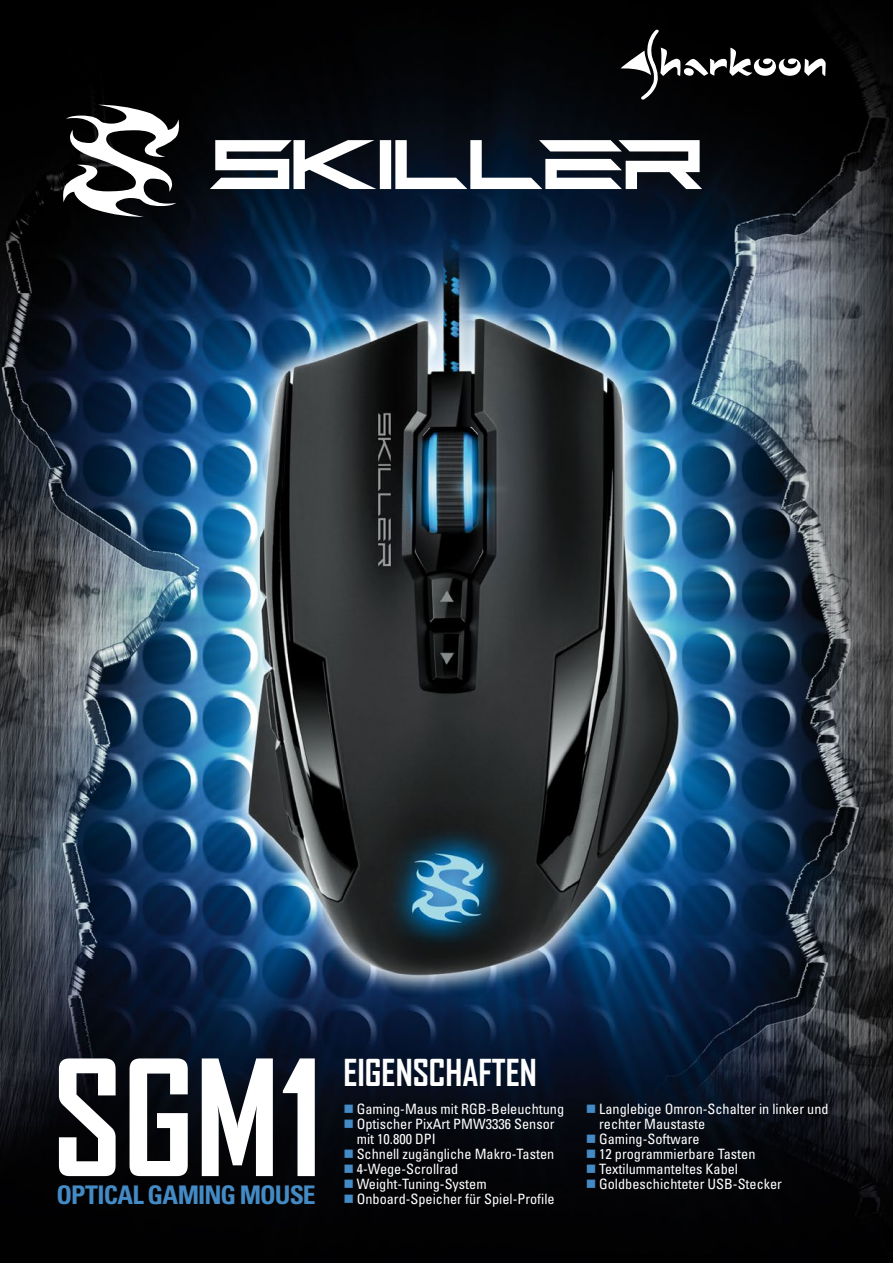
<style>
.page{position:relative;width:893px;height:1263px;background:#fff}
.page>*{position:absolute;margin:0;border:0;box-sizing:border-box;transform-origin:0 0}
.t1{font:700 153.9px "Agency FB";color:#fff}
.t2{font:700 35.55px "Agency FB";color:#fff}
.t3{font:condensed 14.25px/15px "Univers";color:#fff}
.s1{font-weight:700;font-size:25.65px;color:#448ac4}
.s2{color:#448ac4}
</style>
<div class="page">
<img style="left:0;top:0;width:893px;height:1263px">
<svg style="left:621px;top:29px;width:205px;height:71px;background:#272727"></svg>
<svg style="left:63px;top:105px;width:639px;height:112px"></svg>
<svg style="left:283px;top:1058px;width:32px;height:118px"></svg>
<h1 class="t1" style="left:52px;top:1023px;width:229px">SGM</h1>
<p class="t3" style="left:57px;top:1191px;width:500px"><span class="s1">OPTICAL GAMING MOUSE</span> <span class="s2">■</span> Onboard-Speicher für Spiel-Profile</p>
<h2 class="t2" style="left:343px;top:1050px;width:195px">EIGENSCHAFTEN</h2>
<p class="t3" style="left:343px;top:1101px;width:222px"><span class="s2">■</span> Gaming-Maus mit RGB-Beleuchtung</p>
<p class="t3" style="left:357px;top:1116px;width:199px;text-indent:-13px"><span class="s2">■</span> Optischer PixArt PMW3336 Sensor mit 10.800 DPI</p>
<p class="t3" style="left:343px;top:1146px;width:212px"><span class="s2">■</span> Schnell zugängliche Makro-Tasten</p>
<p class="t3" style="left:343px;top:1161px;width:116px"><span class="s2">■</span> 4-Wege-Scrollrad</p>
<p class="t3" style="left:343px;top:1176px;width:145px"><span class="s2">■</span> Weight-Tuning-System</p>
<p class="t3" style="left:599px;top:1101px;width:231px;text-indent:-13px"><span class="s2">■</span> Langlebige Omron-Schalter in linker und rechter Maustaste</p>
<p class="t3" style="left:586px;top:1131px;width:115px"><span class="s2">■</span> Gaming-Software</p>
<p class="t3" style="left:586px;top:1146px;width:171px"><span class="s2">■</span> 12 programmierbare Tasten</p>
<p class="t3" style="left:586px;top:1161px;width:154px"><span class="s2">■</span> Textilummanteltes Kabel</p>
<p class="t3" style="left:586px;top:1176px;width:198px"><span class="s2">■</span> Goldbeschichteter USB-Stecker</p>
</div>
